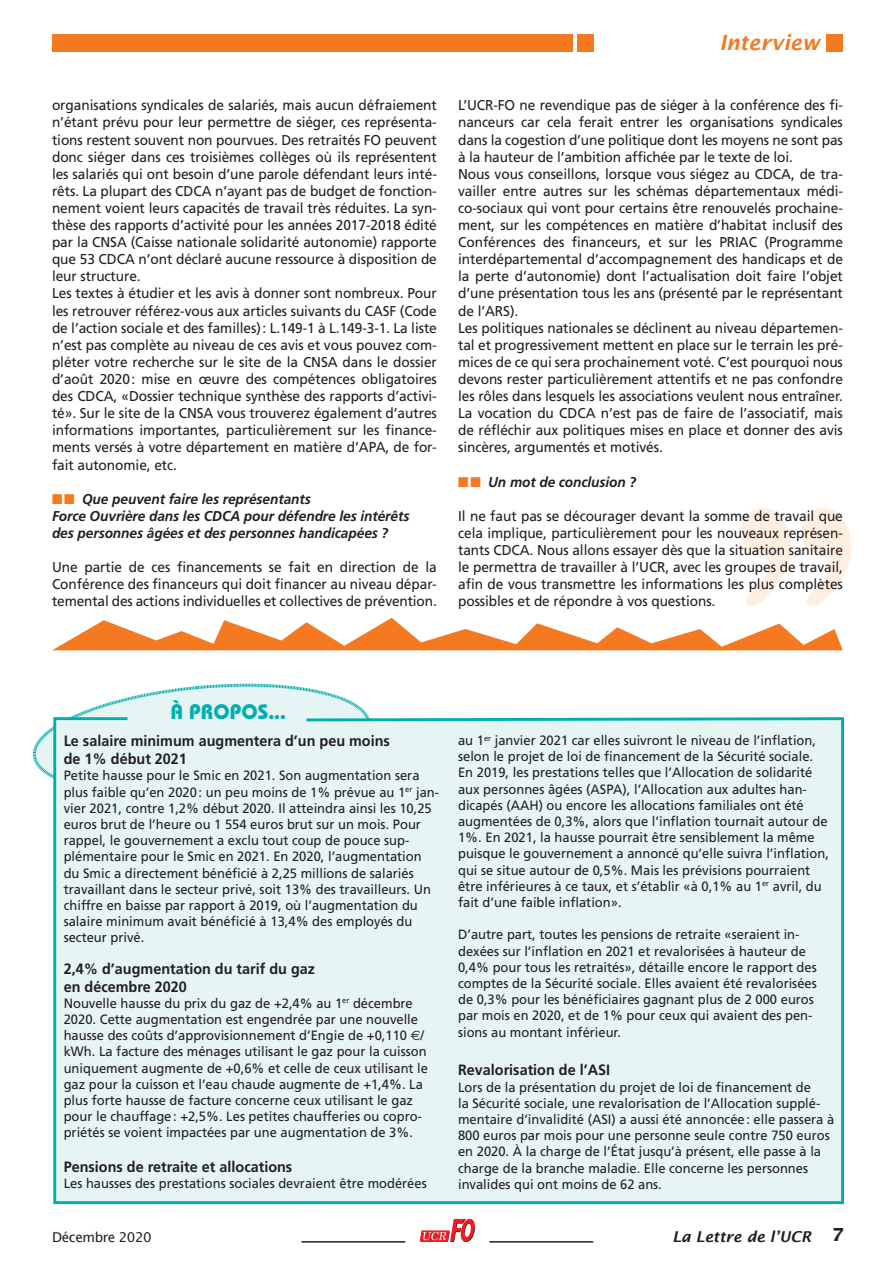
<style>
.page{position:relative;width:895px;height:1263px;background:#fff}
.page>*{position:absolute;margin:0;border:0;box-sizing:border-box;transform-origin:0 0}
.t1{font:700 condensed 375px "Garamond";color:#feefe1}
.t2{font:700 21px "Bauhaus";color:#00afad}
.t3{font:italic 600 21px "Lucida Sans";color:#f47921}
.t4{font:700 15px/18px "Frutiger";color:#231f20;scale:.96 1}
.t5{font:italic 600 15px "Lucida Sans";color:#231f20}
.t6{font:14.25px/17.1px "Frutiger";letter-spacing:-.005em;color:#231f20;scale:.96 1}
.t7{font:italic 700 14.25px/17.1px "Frutiger";letter-spacing:-.005em;color:#231f20;scale:.96 1}
.t8{font:13.5px/16.2px "Frutiger";color:#231f20;scale:.96 1}
.t9{font:13.5px "Lucida Sans";letter-spacing:-.03em;color:#231f20}
.s1{color:#f47921}
.s2{font-family:"Euro Sans"}
.s3{font-weight:700;font-style:normal;font-size:18px}
</style>
<div class="page">
<svg style="left:420px;top:1219px;width:55px;height:23px"></svg>
<hr style="left:489px;top:1241px;width:104px;height:1px;background:#231f20">
<hr style="left:302px;top:1241px;width:103px;height:1px;background:#231f20">
<div style="left:52px;top:34px;width:520px;height:17px;background:#f47921"></div>
<div style="left:577px;top:34px;width:16px;height:17px;background:#f47921"></div>
<div style="left:827px;top:34px;width:16px;height:17px;background:#f47921"></div>
<svg style="left:53px;top:618px;width:790px;height:32px"></svg>
<svg style="left:32px;top:683px;width:337px;height:95px"></svg>
<div style="left:52px;top:716px;width:792px;height:489px;background:#e6f4f4"></div>
<p class="t6" style="left:52px;top:97px;width:402px">organisations syndicales de salariés, mais aucun défraiement n’étant prévu pour leur permettre de siéger, ces représenta&shy;tions restent souvent non pourvues. Des retraités FO peuvent donc siéger dans ces troisièmes collèges où ils représentent les salariés qui ont besoin d’une parole défendant leurs inté&shy;rêts. La plupart des CDCA n’ayant pas de budget de fonction&shy;nement voient leurs capacités de travail très réduites. La syn&shy;thèse des rapports d’activité pour les années 2017-2018 édité par la CNSA (Caisse nationale solidarité autonomie) rapporte que 53 CDCA n’ont déclaré aucune ressource à disposition de leur structure.<br>Les textes à étudier et les avis à donner sont nombreux. Pour les retrouver référez-vous aux articles suivants du CASF (Code de l’action sociale et des familles): L.149-1 à L.149-3-1. La liste n’est pas complète au niveau de ces avis et vous pouvez com&shy;pléter votre recherche sur le site de la CNSA dans le dossier d’août 2020: mise en œuvre des compétences obligatoires des CDCA, «Dossier technique synthèse des rapports d’activi&shy;té». Sur le site de la CNSA vous trouverez également d’autres informations importantes, particulièrement sur les finance&shy;ments versés à votre département en matière d’APA, de for&shy;fait autonomie, etc.</p>
<p class="t7" style="left:52px;top:490px;width:374px"><span class="s1">■■</span> Que peuvent faire les représentants<br>Force Ouvrière dans les CDCA pour défendre les intérêts des personnes âgées et des personnes handicapées ?</p>
<p class="t6" style="left:52px;top:558px;width:402px;text-align:justify">Une partie de ces financements se fait en direction de la Conférence des financeurs qui doit financer au niveau dépar&shy;temental des actions individuelles et collectives de prévention.</p>
<h2 class="t3" style="left:719px;top:31px;width:102px">Interview</h2>
<p class="t6" style="left:458px;top:97px;width:402px">L’UCR-FO ne revendique pas de siéger à la conférence des fi&shy;nanceurs car cela ferait entrer les organisations syndicales dans la cogestion d’une politique dont les moyens ne sont pas à la hauteur de l’ambition affichée par le texte de loi.<br>Nous vous conseillons, lorsque vous siégez au CDCA, de tra&shy;vailler entre autres sur les schémas départementaux médi&shy;co-sociaux qui vont pour certains être renouvelés prochaine&shy;ment, sur les compétences en matière d’habitat inclusif des Conférences des financeurs, et sur les PRIAC (Programme interdépartemental d’accompagnement des handicaps et de la perte d’autonomie) dont l’actualisation doit faire l’objet d’une présentation tous les ans (présenté par le représentant de l’ARS).<br>Les politiques nationales se déclinent au niveau départemen&shy;tal et progressivement mettent en place sur le terrain les pré&shy;mices de ce qui sera prochainement voté. C’est pourquoi nous devons rester particulièrement attentifs et ne pas confondre les rôles dans lesquels les associations veulent nous entraîner.<br>La vocation du CDCA n’est pas de faire de l’associatif, mais de réfléchir aux politiques mises en place et donner des avis sincères, argumentés et motivés.</p>
<p class="t7" style="left:458px;top:473px;width:187px"><span class="s1">■■</span> Un mot de conclusion ?</p>
<p class="t6" style="left:458px;top:507px;width:402px;text-align:justify">I l ne faut pas se décourager devant la somme de travail que cela implique, particulièrement pour les nouveaux représen&shy;tants CDCA. Nous allons essayer dès que la situation sanitaire le permettra de travailler à l’UCR, avec les groupes de travail, afin de vous transmettre les informations les plus complètes possibles et de répondre à vos questions.</p>
<h1 class="t1" style="left:861px;top:692px;width:133px;rotate:-180deg">“</h1>
<h2 class="t2" style="left:170px;top:699px;width:117px">à PROPOS...</h2>
<p class="t4" style="left:64px;top:732px;width:341px">Le salaire minimum augmentera d’un peu moins de 1% début 2021</p>
<p class="t8" style="left:64px;top:767px;width:393px">Petite hausse pour le Smic en 2021. Son augmentation sera plus faible qu’en 2020: un peu moins de 1% prévue au 1<sup>er</sup> jan&shy;vier 2021, contre 1,2% début 2020. I l atteindra ainsi les 10,25 euros brut de l’heure ou 1 554 euros brut sur un mois. Pour rappel, le gouvernement a exclu tout coup de pouce sup&shy;plémentaire pour le Smic en 2021. En 2020, l’augmentation du Smic a directement bénéficié à 2,25 millions de salariés travaillant dans le secteur privé, soit 13% des travailleurs. Un chiffre en baisse par rapport à 2019, où l’augmentation du salaire minimum avait bénéficié à 13,4% des employés du secteur privé.</p>
<p class="t4" style="left:64px;top:959px;width:263px">2,4% d’augmentation du tarif du gaz en décembre 2020</p>
<p class="t8" style="left:64px;top:995px;width:381px">Nouvelle hausse du prix du gaz de +2,4% au 1<sup>er</sup> décembre 2020. Cette augmentation est engendrée par une nouvelle hausse des coûts d’approvisionnement d’Engie de +0,110 <span class="s2">e</span>/ kWh. La facture des ménages utilisant le gaz pour la cuisson uniquement augmente de +0,6% et celle de ceux utilisant le gaz pour la cuisson et l’eau chaude augmente de +1,4%. La plus forte hausse de facture concerne ceux utilisant le gaz pour le chauffage: +2,5%. Les petites chaufferies ou copro&shy;priétés se voient impactées par une augmentation de 3%.</p>
<p class="t4" style="left:64px;top:1157px;width:240px">Pensions de retraite et allocations</p>
<p class="t8" style="left:64px;top:1175px;width:380px">Les hausses des prestations sociales devraient être modérées</p>
<p class="t8" style="left:458px;top:732px;width:388px">au 1<sup>er</sup> janvier 2021 car elles suivront le niveau de l’inflation, selon le projet de loi de financement de la Sécurité sociale.<br>En 2019, les prestations telles que l’Allocation de solidarité aux personnes âgées (ASPA), l’Allocation aux adultes han&shy;dicapés (AAH) ou encore les allocations familiales ont été augmentées de 0,3%, alors que l’inflation tournait autour de 1%. En 2021, la hausse pourrait être sensiblement la même puisque le gouvernement a annoncé qu’elle suivra l’inflation, qui se situe autour de 0,5%. Mais les prévisions pourraient être inférieures à ce taux, et s’établir «à 0,1% au 1<sup>er</sup> avril, du fait d’une faible inflation».</p>
<p class="t8" style="left:458px;top:926px;width:375px">D’autre part, toutes les pensions de retraite «seraient in&shy;dexées sur l’inflation en 2021 et revalorisées à hauteur de 0,4% pour tous les retraités», détaille encore le rapport des comptes de la Sécurité sociale. Elles avaient été revalorisées de 0,3% pour les bénéficiaires gagnant plus de 2 000 euros par mois en 2020, et de 1% pour ceux qui avaient des pen&shy;sions au montant inférieur.</p>
<p class="t4" style="left:458px;top:1061px;width:160px">Revalorisation de l’ASI</p>
<p class="t8" style="left:458px;top:1078px;width:393px">Lors de la présentation du projet de loi de financement de<br>la Sécurité sociale, une revalorisation de l’Allocation supplé&shy;mentaire d’invalidité (ASI) a aussi été annoncée: elle passera à 800 euros par mois pour une personne seule contre 750 euros en 2020. à la charge de l’état jusqu’à présent, elle passe à la charge de la branche maladie. Elle concerne les personnes invalides qui ont moins de 62 ans.</p>
<p class="t9" style="left:52px;top:1229px;width:101px">Décembre 2020</p>
<p class="t5" style="left:672px;top:1227px;width:173px">La Lettre de l’UCR <span class="s3">7</span></p>
</div>
